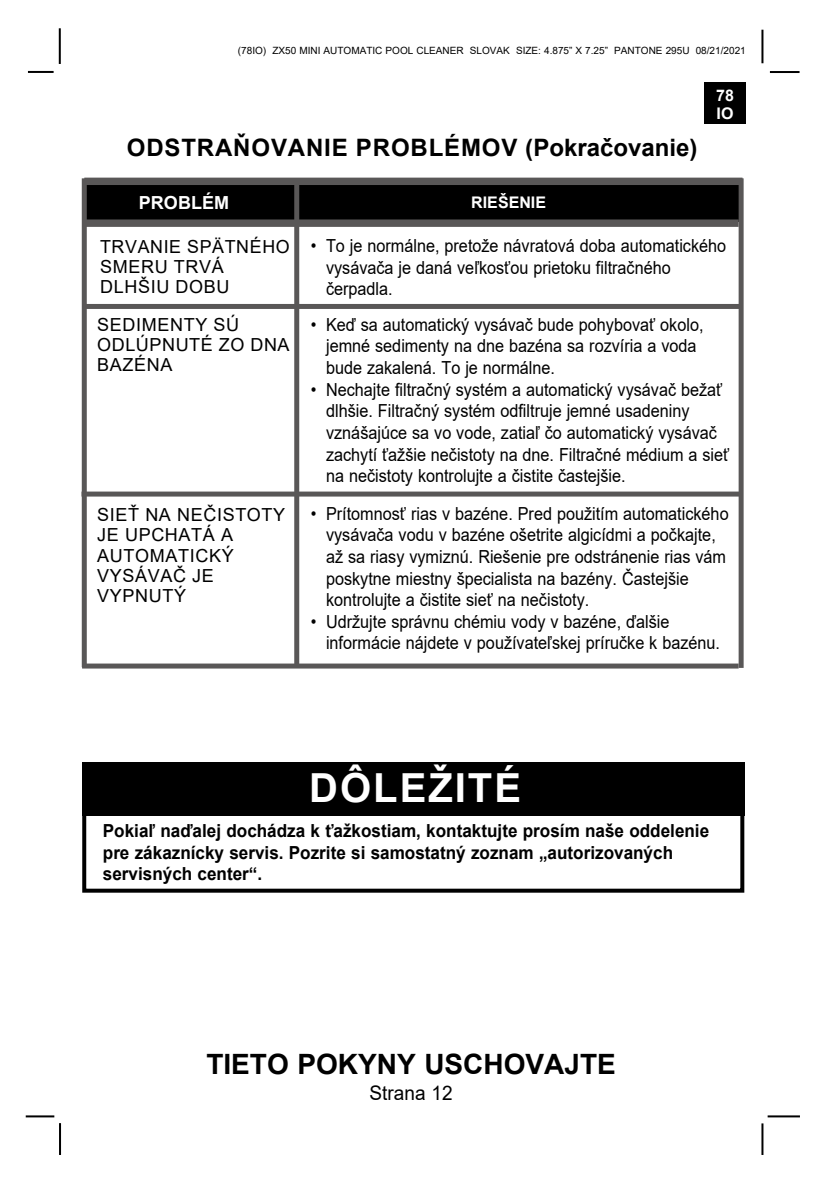
<style>
.page{position:relative;width:836px;height:1191px;background:#fff}
.page>*{position:absolute;margin:0;border:0;box-sizing:border-box;transform-origin:0 0}
.t1{font:700 40px "Arial";letter-spacing:.05em;color:#fff}
.t2{font:700 28px "Arial";color:#000}
.t3{font:700 24px "Arial";letter-spacing:.035em;color:#000}
.t4{font:20px "Arial";color:#000;scale:.95 1}
.t5{font:18px/21.6px "Arial";color:#000;scale:.9 1}
.t6{font:700 18px/21.6px "Arial";color:#000;scale:.95 1}
.t7{font:18px/20px "Arial";letter-spacing:.035em;color:#000}
.t8{font:700 18px "Arial";color:#fff}
.t9{font:700 16px/18px "Arial";color:#fff}
.t10{font:10px "Arial";color:#000}
</style>
<div class="page">
<hr style="left:767px;top:1115px;width:32px;height:2px;background:#000">
<hr style="left:769px;top:71px;width:30px;height:2px;background:#000">
<hr style="left:761px;top:30px;width:2px;height:33px;background:#000">
<hr style="left:761px;top:1123px;width:2px;height:32px;background:#000">
<hr style="left:28px;top:71px;width:26px;height:2px;background:#000">
<hr style="left:59px;top:28px;width:2px;height:36px;background:#000">
<hr style="left:59px;top:1123px;width:2px;height:32px;background:#000">
<hr style="left:26px;top:1115px;width:28px;height:2px;background:#000">
<div style="left:704px;top:83px;width:41px;height:41px;background:#000"></div>
<div style="left:82px;top:762px;width:662px;height:54px;background:#000"></div>
<div style="left:82px;top:810px;width:662px;height:82px;border:4px solid #000"></div>
<div style="left:85px;top:184px;width:656px;height:38px;background:#000"></div>
<div style="left:294px;top:179px;width:5px;height:487px;background:#595757"></div>
<div style="left:83px;top:219px;width:655px;height:8px;background:#595757"></div>
<div style="left:82px;top:663px;width:656px;height:5px;background:#595757"></div>
<div style="left:85px;top:304px;width:656px;height:5px;background:#595757"></div>
<div style="left:81px;top:491px;width:659px;height:5px;background:#595757"></div>
<div style="left:82px;top:178px;width:5px;height:489px;background:#595757"></div>
<div style="left:738px;top:178px;width:5px;height:490px;background:#595757"></div>
<div style="left:84px;top:178px;width:658px;height:7px;background:#595757"></div>
<p class="t10" style="left:238px;top:44px;width:509px">(78IO) ZX50 MINI AUTOMATIC POOL CLEANER SLOVAK SIZE: 4.875” X 7.25” PANTONE 295U 08/21/2021</p>
<p class="t9" style="left:716px;top:86px;width:19px">78<br>IO</p>
<h3 class="t3" style="left:127px;top:131px;width:572px">ODSTRAŇOVANIE PROBLÉMOV (Pokračovanie)</h3>
<p class="t8" style="left:139px;top:190px;width:91px">PROBLÉM</p>
<p class="t9" style="left:471px;top:194px;width:76px">RIEŠENIE</p>
<p class="t5" style="left:326px;top:235px;width:446px;text-indent:-15px">• To je normálne, pretože návratová doba automatického vysávača je daná veľkosťou prietoku filtračného čerpadla.</p>
<p class="t5" style="left:326px;top:314px;width:420px;text-indent:-15px">• Keď sa automatický vysávač bude pohybovať okolo, jemné sedimenty na dne bazéna sa rozvíria a voda bude zakalená. To je normálne.</p>
<p class="t5" style="left:326px;top:378px;width:449px;text-indent:-15px">• Nechajte filtračný systém a automatický vysávač bežať dlhšie. Filtračný systém odfiltruje jemné usadeniny vznášajúce sa vo vode, zatiaľ čo automatický vysávač zachytí ťažšie nečistoty na dne. Filtračné médium a sieť na nečistoty kontrolujte a čistite častejšie.</p>
<p class="t5" style="left:326px;top:502px;width:448px;text-indent:-15px">• Prítomnosť rias v bazéne. Pred použitím automatického vysávača vodu v bazéne ošetrite algicídmi a počkajte, až sa riasy vymiznú. Riešenie pre odstránenie rias vám poskytne miestny špecialista na bazény. Častejšie kontrolujte a čistite sieť na nečistoty.</p>
<p class="t5" style="left:326px;top:610px;width:439px;text-indent:-15px">• Udržujte správnu chémiu vody v bazéne, ďalšie informácie nájdete v používateľskej príručke k bazénu.</p>
<p class="t7" style="left:100px;top:237px;width:191px">TRVANIE SPÄTNÉHO<br>SMERU TRVÁ<br>DLHŠIU DOBU</p>
<p class="t7" style="left:97px;top:315px;width:194px">SEDIMENTY SÚ<br>ODLÚPNUTÉ ZO DNA<br>BAZÉNA</p>
<p class="t7" style="left:97px;top:505px;width:189px">SIEŤ NA NEČISTOTY<br>JE UPCHATÁ A<br>AUTOMATICKÝ<br>VYSÁVAČ JE<br>VYPNUTÝ</p>
<h1 class="t1" style="left:309px;top:760px;width:213px">DÔLEŽITÉ</h1>
<p class="t6" style="left:103px;top:820px;width:639px">Pokiaľ naďalej dochádza k ťažkostiam, kontaktujte prosím naše oddelenie pre zákaznícky servis. Pozrite si samostatný zoznam „autorizovaných servisných center“.</p>
<h2 class="t2" style="left:206px;top:1044px;width:411px">TIETO POKYNY USCHOVAJTE</h2>
<p class="t4" style="left:369px;top:1079px;width:89px">Strana 12</p>
</div>
